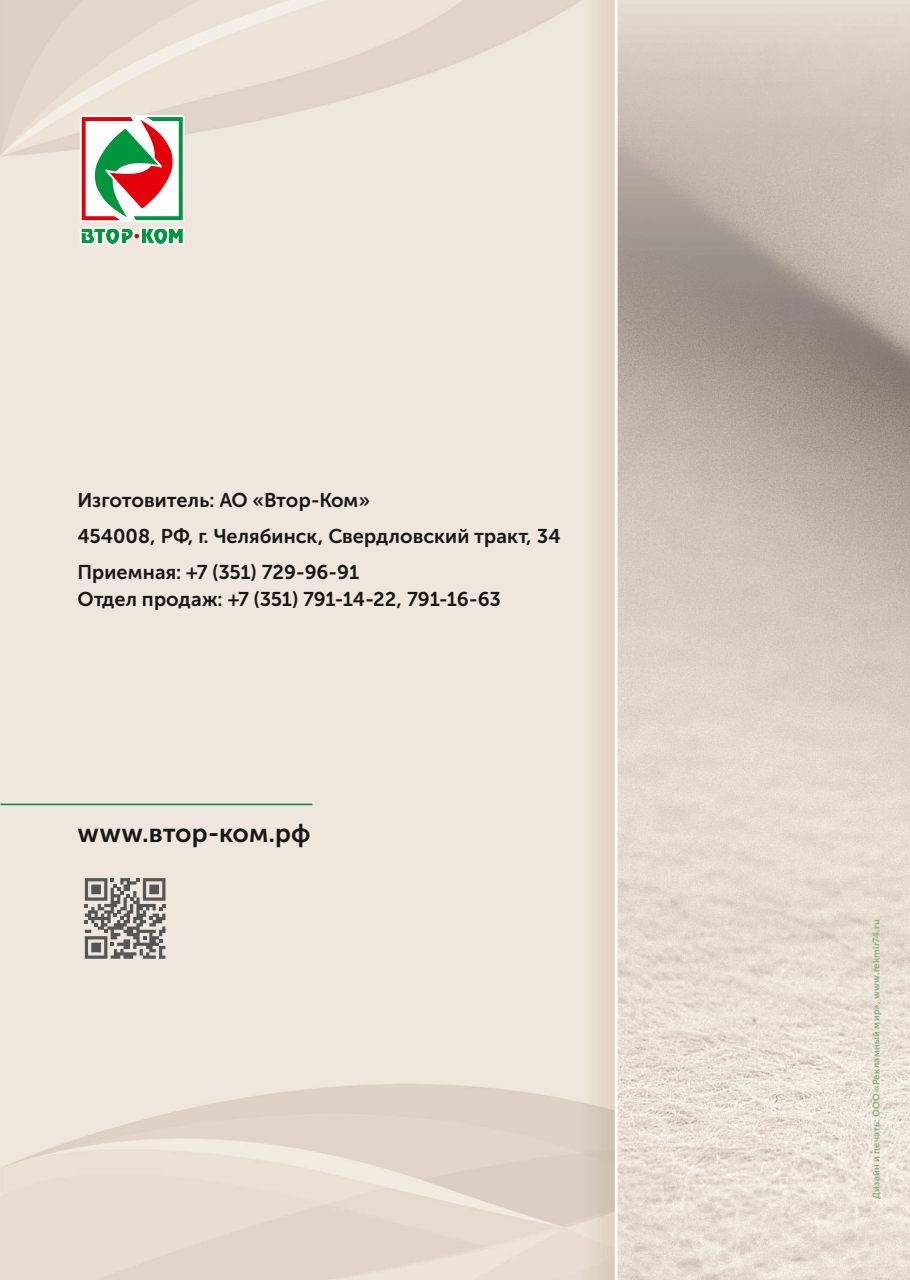
<style>
.page{position:relative;width:910px;height:1280px;background:#fff}
.page>*{position:absolute;margin:0;border:0;box-sizing:border-box;transform-origin:0 0}
.t1{font:25.95px "Museo Sans Cyrillic 700";letter-spacing:.005em;color:#181716}
.t2{font:19.8px/36.2px "Museo Sans Cyrillic 700";color:#181716}
.t3{font:9.45px "Museo Sans Cyrillic 700";letter-spacing:.03em;color:#85b37f}
</style>
<div class="page">
<img style="left:0;top:0;width:910px;height:1280px">
<svg style="left:85px;top:878px;width:80px;height:81px;background:#9d9994"></svg>
<hr style="left:0;top:804px;width:312px;height:1px;background:#008a39">
<svg style="left:79px;top:114px;width:106px;height:132px"></svg>
<p class="t2" style="left:77px;top:483px;width:485px">Изготовитель: АО «Втор-Ком»<br>454008, РФ, г. Челябинск, Свердловский тракт, 34<br>Приемная: +7 (351) 729-96-91</p>
<p class="t2" style="left:77px;top:583px;width:425px">Отдел продаж: +7 (351) 791-14-22, 791-16-63</p>
<h1 class="t1" style="left:77px;top:822px;width:235px">www.втор-ком.рф</h1>
<p class="t3" style="left:872px;top:1199px;width:281px;rotate:-90deg">Дизайн и печать: ООО «Рекламный мир», www.rekmir74.ru</p>
</div>
